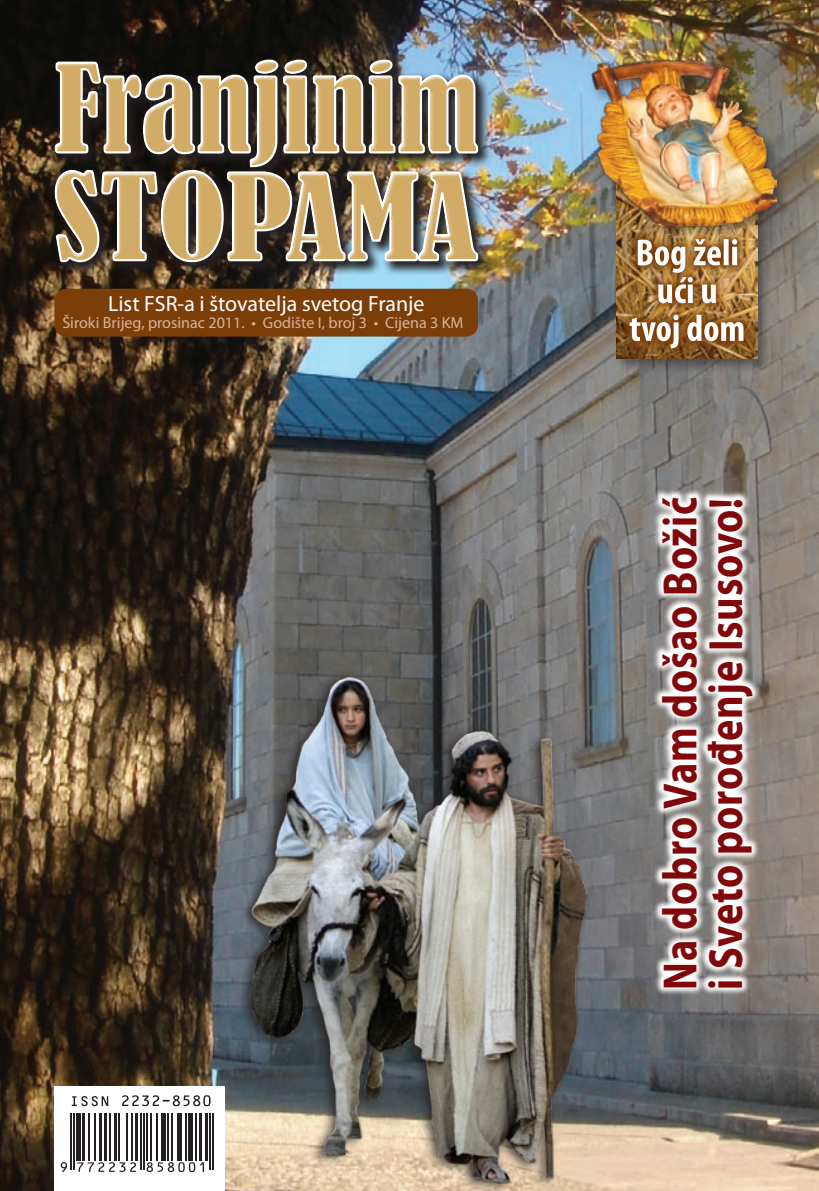
<style>
.page{position:relative;width:819px;height:1191px;background:#fff}
.page>*{position:absolute;margin:0;border:0;box-sizing:border-box;transform-origin:0 0}
.t1{font:700 48.3px/45.5px "Myriad Pro";letter-spacing:.02em;color:#81080a;scale:.83 1}
.t2{font:21.88px "Myriad Pro";color:#fff}
.t3{font:16.1px "Myriad Pro";color:#d5b49b}
</style>
<div class="page">
<img style="left:0;top:0;width:819px;height:1191px">
<div style="left:235px;top:669px;width:364px;height:522px;background:#231f20;opacity:.75"></div>
<img style="left:249px;top:676px;width:338px;height:507px">
<svg style="left:652px;top:486px;width:167px;height:598px"></svg>
<div style="left:55px;top:289px;width:423px;height:47px;background:#7c3e08;border-radius:12px"></div>
<img style="left:49px;top:54px;width:472px;height:252px">
<svg style="left:54px;top:170px;width:426px;height:95px;background:#9f8b6a"></svg>
<svg style="left:54px;top:59px;width:427px;height:111px;background:#8f7f63"></svg>
<div style="left:55px;top:1086px;width:170px;height:105px;background:#fff"></div>
<hr style="left:70px;top:1113px;width:2px;height:56px;background:#231f20">
<hr style="left:73px;top:1113px;width:2px;height:56px;background:#231f20">
<div style="left:76px;top:1113px;width:5px;height:47px;background:#231f20"></div>
<hr style="left:83px;top:1113px;width:2px;height:47px;background:#231f20">
<hr style="left:89px;top:1113px;width:1px;height:47px;background:#231f20">
<hr style="left:95px;top:1113px;width:1px;height:47px;background:#231f20">
<hr style="left:99px;top:1113px;width:3px;height:47px;background:#231f20">
<hr style="left:104px;top:1113px;width:2px;height:47px;background:#231f20">
<hr style="left:110px;top:1113px;width:1px;height:47px;background:#231f20">
<hr style="left:114px;top:1113px;width:3px;height:47px;background:#231f20">
<hr style="left:119px;top:1113px;width:1px;height:47px;background:#231f20">
<hr style="left:126px;top:1113px;width:1px;height:47px;background:#231f20">
<hr style="left:131px;top:1113px;width:1px;height:47px;background:#231f20">
<hr style="left:135px;top:1113px;width:3px;height:47px;background:#231f20">
<hr style="left:140px;top:1113px;width:1px;height:56px;background:#231f20">
<hr style="left:143px;top:1113px;width:1px;height:56px;background:#231f20">
<hr style="left:146px;top:1113px;width:1px;height:47px;background:#231f20">
<hr style="left:150px;top:1113px;width:2px;height:47px;background:#231f20">
<hr style="left:156px;top:1113px;width:2px;height:47px;background:#231f20">
<hr style="left:161px;top:1113px;width:4px;height:47px;background:#231f20">
<hr style="left:167px;top:1113px;width:1px;height:47px;background:#231f20">
<hr style="left:172px;top:1113px;width:1px;height:47px;background:#231f20">
<hr style="left:178px;top:1113px;width:4px;height:47px;background:#231f20">
<hr style="left:185px;top:1113px;width:1px;height:47px;background:#231f20">
<hr style="left:188px;top:1113px;width:4px;height:47px;background:#231f20">
<hr style="left:196px;top:1113px;width:1px;height:47px;background:#231f20">
<hr style="left:199px;top:1113px;width:2px;height:47px;background:#231f20">
<hr style="left:205px;top:1113px;width:2px;height:47px;background:#231f20">
<hr style="left:209px;top:1113px;width:2px;height:56px;background:#231f20">
<hr style="left:212px;top:1113px;width:2px;height:56px;background:#231f20">
<svg style="left:61px;top:1162px;width:6px;height:9px"></svg>
<svg style="left:77px;top:1162px;width:59px;height:10px"></svg>
<svg style="left:147px;top:1162px;width:57px;height:10px"></svg>
<svg style="left:72px;top:1095px;width:138px;height:11px"></svg>
<div style="left:612px;top:238px;width:167px;height:142px;background:#231f20;opacity:.5"></div>
<div style="left:586px;top:55px;width:212px;height:195px;background:#231f20;opacity:.5"></div>
<img style="left:591px;top:60px;width:185px;height:168px">
<svg style="left:618px;top:303px;width:178px;height:98px;background:#7b736a"></svg>
<svg style="left:629px;top:326px;width:17px;height:22px"></svg>
<svg style="left:646px;top:326px;width:122px;height:30px"></svg>
<img style="left:626px;top:227px;width:163px;height:99px">
<svg style="left:637px;top:239px;width:100px;height:64px"></svg>
<h2 class="t2" style="left:108px;top:290px;width:318px">List FSR-a i štovatelja svetog Franje</h2>
<p class="t3" style="left:62px;top:313px;width:402px">Široki Brijeg, prosinac 2011. • Godište I, broj 3 • Cijena 3 KM</p>
<h1 class="t1" style="left:656px;top:989px;width:595px;rotate:-90deg">Na dobro Vam došao Božić i Sveto porođenje Isusovo!</h1>
</div>
